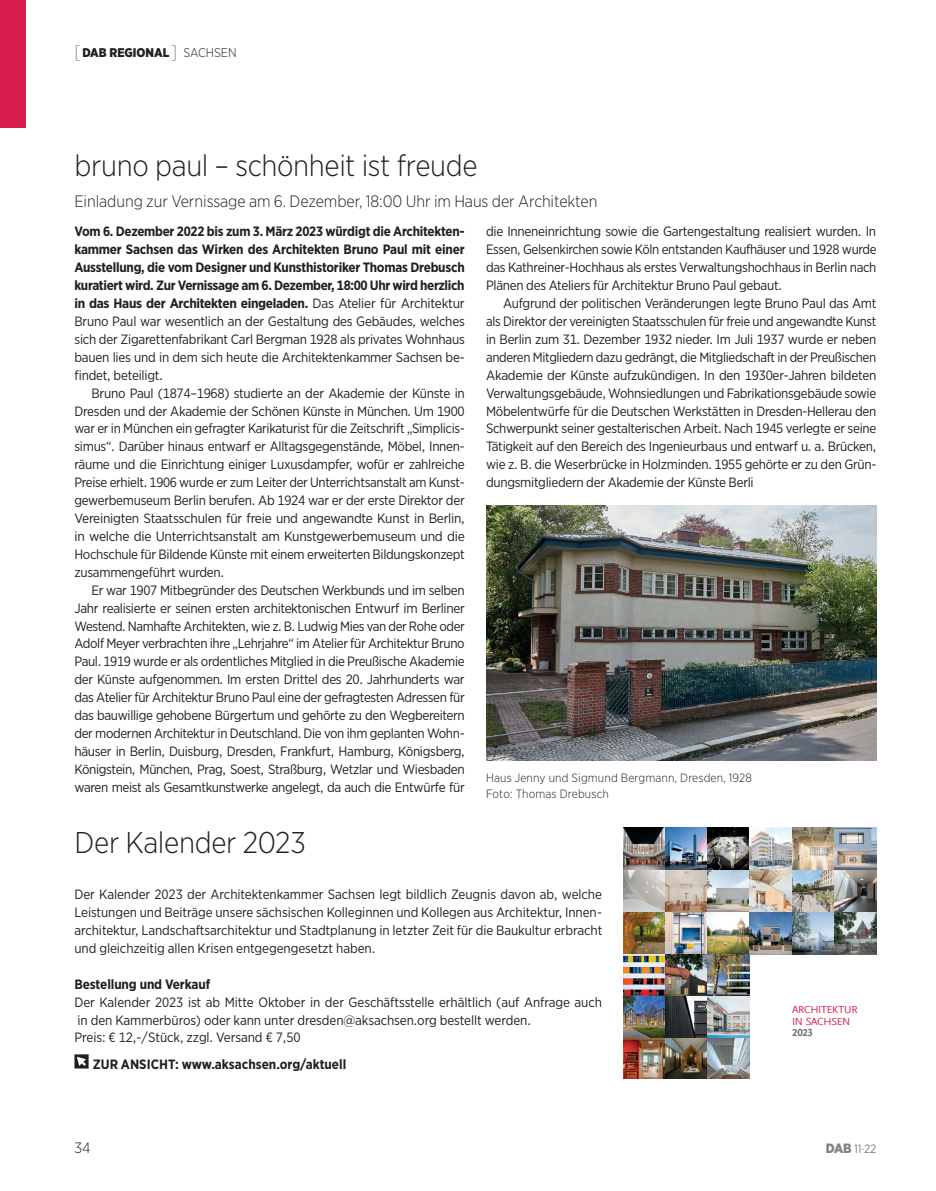
<style>
.page{position:relative;width:936px;height:1191px;background:#fff}
.page>*{position:absolute;margin:0;border:0;box-sizing:border-box;transform-origin:0 0}
.t1{font:300 30px "Gotham Narrow";letter-spacing:-.01em;color:#231f20}
.t2{font:300 16.5px "Gotham Narrow";letter-spacing:-.005em;color:#231f20}
.t3{font:300 15px "Gotham Narrow";color:#231f20}
.t4{font:13.5px/17.9px "Gotham Narrow";letter-spacing:-.02em;color:#231f20;text-align:justify}
.t5{font:700 13.5px/17.9px "Gotham Narrow";letter-spacing:-.02em;color:#231f20;text-align:justify}
.t6{font:700 13.5px "Gotham Narrow";color:#231f20}
.t7{font:900 12.6px "Gotham Narrow";color:#231f20}
.t8{font:300 12px/15.8px "Gotham Narrow";letter-spacing:.01em;color:#231f20}
.t9{font:12px "Gotham Narrow";color:#808285}
.t10{font:10.65px/11.6px "Scala Sans Offc";letter-spacing:-.025em;color:#d81e4c}
.t11{font:700 10.65px "Scala Sans Offc";color:#6c6d70}
.s1{font-weight:100;font-size:18px}
.s2{font-weight:300}
.s3{font-weight:400}
.s4{font-weight:900;font-size:13.5px}
</style>
<div class="page">
<svg style="left:74px;top:1054px;width:15px;height:14px"></svg>
<img style="left:623px;top:828px;width:253px;height:126px">
<img style="left:623px;top:954px;width:126px;height:124px">
<svg style="left:707px;top:996px;width:42px;height:42px;background:#adb7b9"></svg>
<img style="left:623px;top:1038px;width:42px;height:40px">
<img style="left:486px;top:506px;width:390px;height:254px">
<div style="left:0;top:0;width:26px;height:128px;background:#d81e4c"></div>
<p class="t7" style="left:74px;top:44px;width:164px"><span class="s1">[</span>DAB REGIONAL<span class="s1">]</span> <span class="s2">Sachsen</span></p>
<h1 class="t1" style="left:74px;top:147px;width:405px">bruno paul – schönheit ist freude</h1>
<p class="t2" style="left:74px;top:191px;width:524px">Einladung zur Vernissage am 6. Dezember, 18:00 Uhr im Haus der Architekten</p>
<p class="t5" style="left:74px;top:223px;width:392px">Vom 6. Dezember 2022 bis zum 3. März 2023 würdigt die Architekten&shy;kammer Sachsen das Wirken des Architekten Bruno Paul mit einer Ausstellung, die vom Designer und Kunsthistoriker Thomas Drebusch kuratiert wird. Zur Vernissage am 6. Dezember, 18:00 Uhr wird herzlich in das Haus der Architekten eingeladen. <span class="s3">Das Atelier für Architektur Bruno Paul war wesentlich an der Gestaltung des Gebäudes, welches sich der Zigarettenfabrikant Carl Bergman 1928 als privates Wohnhaus bauen lies und in dem sich heute die Architektenkammer Sachsen be&shy;findet, beteiligt.</span></p>
<p class="t4" style="left:74px;top:384px;width:392px;text-indent:17px">Bruno Paul (1874–1968) studierte an der Akademie der Künste in Dresden und der Akademie der Schönen Künste in München. Um 1900 war er in München ein gefragter Karikaturist für die Zeitschrift „Simplicis&shy;simus“. Darüber hinaus entwarf er Alltagsgegenstände, Möbel, Innen&shy;räume und die Einrichtung einiger Luxusdampfer, wofür er zahlreiche Preise erhielt. 1906 wurde er zum Leiter der Unterrichtsanstalt am Kunst&shy;gewerbemuseum Berlin berufen. Ab 1924 war er der erste Direktor der Vereinigten Staatsschulen für freie und angewandte Kunst in Berlin, in welche die Unterrichtsanstalt am Kunstgewerbemuseum und die Hochschule für Bildende Künste mit einem erweiterten Bildungskonzept zusammengeführt wurden.</p>
<p class="t4" style="left:74px;top:581px;width:392px;text-indent:17px">Er war 1907 Mitbegründer des Deutschen Werkbunds und im selben Jahr realisierte er seinen ersten architektonischen Entwurf im Berliner Westend. Namhafte Architekten, wie z. B. Ludwig Mies van der Rohe oder Adolf Meyer verbrachten ihre „Lehrjahre“ im Atelier für Architektur Bruno Paul. 1919 wurde er als ordentliches Mitglied in die Preußische Akademie der Künste aufgenommen. Im ersten Drittel des 20. Jahrhunderts war das Atelier für Architektur Bruno Paul eine der gefragtesten Adressen für das bauwillige gehobene Bürgertum und gehörte zu den Wegbereitern der modernen Architektur in Deutschland. Die von ihm geplanten Wohn&shy;häuser in Berlin, Duisburg, Dresden, Frankfurt, Hamburg, Königsberg, Königstein, München, Prag, Soest, Straßburg, Wetzlar und Wiesbaden waren meist als Gesamtkunstwerke angelegt, da auch die Entwürfe für</p>
<p class="t4" style="left:486px;top:222px;width:392px">die Inneneinrichtung sowie die Gartengestaltung realisiert wurden. In Essen, Gelsenkirchen sowie Köln entstanden Kaufhäuser und 1928 wurde das Kathreiner-Hochhaus als erstes Verwaltungshochhaus in Berlin nach Plänen des Ateliers für Architektur Bruno Paul gebaut.</p>
<p class="t4" style="left:486px;top:294px;width:392px;text-indent:17px">Aufgrund der politischen Veränderungen legte Bruno Paul das Amt als Direktor der vereinigten Staatsschulen für freie und angewandte Kunst in Berlin zum 31. Dezember 1932 nieder. Im Juli 1937 wurde er neben anderen Mitgliedern dazu gedrängt, die Mitgliedschaft in der Preußischen Akademie der Künste aufzukündigen. In den 1930er-Jahren bildeten Verwaltungsgebäude, Wohnsiedlungen und Fabrikationsgebäude sowie Möbelentwürfe für die Deutschen Werkstätten in Dresden-Hellerau den Schwerpunkt seiner gestalterischen Arbeit. Nach 1945 verlegte er seine Tätigkeit auf den Bereich des Ingenieurbaus und entwarf u. a. Brücken, wie z. B. die Weserbrücke in Holzminden. 1955 gehörte er zu den Grün&shy;dungsmitgliedern der Akademie der Künste Berli</p>
<p class="t8" style="left:486px;top:770px;width:267px">Haus Jenny und Sigmund Bergmann, Dresden, 1928<br>Foto: Thomas Drebusch</p>
<h1 class="t1" style="left:74px;top:824px;width:233px">Der Kalender 2023</h1>
<p class="t4" style="left:74px;top:885px;width:529px">Der Kalender 2023 der Architektenkammer Sachsen legt bildlich Zeugnis davon ab, welche Leistungen und Beiträge unsere sächsischen Kolleginnen und Kollegen aus Architektur, Innen&shy;architektur, Landschaftsarchitektur und Stadtplanung in letzter Zeit für die Baukultur erbracht und gleichzeitig allen Krisen entgegengesetzt haben.</p>
<p class="t5" style="left:74px;top:975px;width:137px">Bestellung und Verkauf</p>
<p class="t4" style="left:74px;top:992px;width:529px;text-align:left">Der Kalender 2023 ist ab Mitte Oktober in der Geschäftsstelle erhältlich (auf Anfrage auch in den Kammerbüros) oder kann unter dresden@aksachsen.org bestellt werden.<br>Preis: € 12,-/Stück, zzgl. Versand € 7,50</p>
<p class="t6" style="left:93px;top:1055px;width:255px">ZUR ANSICHT: www.aksachsen.org/aktuell</p>
<p class="t10" style="left:792px;top:1004px;width:67px">ARCHITEKTUR<br>IN SACHSEN</p>
<p class="t11" style="left:792px;top:1026px;width:22px">2023</p>
<p class="t3" style="left:74px;top:1138px;width:18px">34</p>
<p class="t9" style="left:825px;top:1141px;width:52px"><span class="s4">DAB</span> 11·22</p>
</div>
